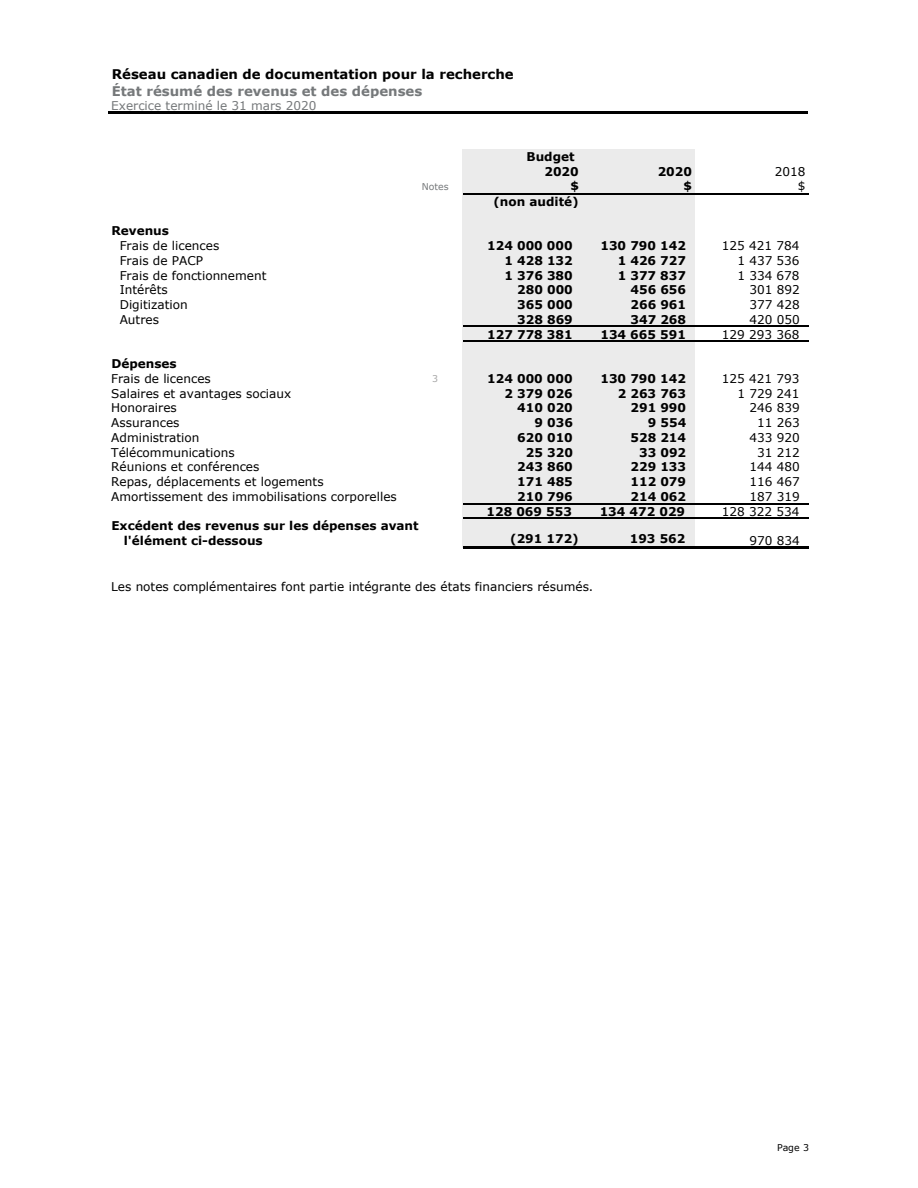
<style>
.page{position:relative;width:918px;height:1188px;background:#fff}
.page>*{position:absolute;margin:0;border:0;box-sizing:border-box;transform-origin:0 0}
.t1{font:700 13.35px "Verdana";color:#000}
.t2{font:700 13.35px "Verdana";color:#75787a}
.t3{font:12px "Verdana";color:#000}
.t4{font:700 12px/14.7px "Verdana";color:#000}
.t5{font:12px "Verdana";color:#75787a}
.t6{font:9.3px "Verdana";color:#75787a}
.t7{font:9.3px "Verdana";color:#000}
.t8{font:9.3px "Verdana";color:#a6a6a6}
</style>
<div class="page">
<div style="left:463px;top:149px;width:232px;height:15px;background:#ebebeb"></div>
<div style="left:463px;top:164px;width:232px;height:384px;background:#ebebeb"></div>
<hr style="left:109px;top:111px;width:699px;height:2px;background:#000">
<hr style="left:463px;top:193px;width:345px;height:1px;background:#000">
<hr style="left:463px;top:326px;width:345px;height:1px;background:#000">
<hr style="left:463px;top:341px;width:345px;height:1px;background:#000">
<hr style="left:463px;top:503px;width:345px;height:1px;background:#000">
<hr style="left:463px;top:518px;width:345px;height:1px;background:#000">
<hr style="left:463px;top:546px;width:345px;height:3px;background:#000">
<p class="t1" style="left:112px;top:66px;width:404px">Réseau canadien de documentation pour la recherche</p>
<p class="t2" style="left:112px;top:82px;width:312px">État résumé des revenus et des dépenses</p>
<p class="t5" style="left:111px;top:98px;width:207px">Exercice terminé le 31 mars 2020</p>
<p class="t4" style="left:545px;top:149px;width:36px;text-indent:-18px">Budget<br>2020</p>
<p class="t4" style="left:658px;top:164px;width:36px">2020</p>
<p class="t3" style="left:775px;top:164px;width:32px">2018</p>
<p class="t6" style="left:422px;top:181px;width:28px">Notes</p>
<p class="t4" style="left:570px;top:178px;width:10px">$</p>
<p class="t4" style="left:684px;top:178px;width:10px">$</p>
<p class="t3" style="left:798px;top:178px;width:9px">$</p>
<p class="t4" style="left:493px;top:194px;width:87px">(non audité)</p>
<p class="t4" style="left:111px;top:223px;width:59px">Revenus</p>
<p class="t3" style="left:120px;top:238px;width:101px">Frais de licences</p>
<p class="t4" style="left:600px;top:238px;width:87px">130 790 142</p>
<p class="t4" style="left:487px;top:238px;width:87px">124 000 000</p>
<p class="t3" style="left:722px;top:238px;width:79px">125 421 784</p>
<p class="t3" style="left:120px;top:253px;width:85px">Frais de PACP</p>
<p class="t4" style="left:505px;top:253px;width:70px">1 428 132</p>
<p class="t4" style="left:618px;top:253px;width:70px">1 426 727</p>
<p class="t3" style="left:737px;top:253px;width:64px">1 437 536</p>
<p class="t3" style="left:120px;top:267px;width:148px">Frais de fonctionnement</p>
<p class="t4" style="left:505px;top:267px;width:70px">1 376 380</p>
<p class="t4" style="left:618px;top:267px;width:70px">1 377 837</p>
<p class="t3" style="left:737px;top:267px;width:64px">1 334 678</p>
<p class="t3" style="left:120px;top:282px;width:50px">Intérêts</p>
<p class="t4" style="left:517px;top:282px;width:57px">280 000</p>
<p class="t4" style="left:631px;top:282px;width:57px">456 656</p>
<p class="t3" style="left:749px;top:282px;width:52px">301 892</p>
<p class="t3" style="left:120px;top:297px;width:70px">Digitization</p>
<p class="t4" style="left:517px;top:297px;width:57px">365 000</p>
<p class="t4" style="left:631px;top:297px;width:57px">266 961</p>
<p class="t3" style="left:750px;top:297px;width:52px">377 428</p>
<p class="t3" style="left:120px;top:312px;width:41px">Autres</p>
<p class="t4" style="left:517px;top:312px;width:57px">328 869</p>
<p class="t4" style="left:631px;top:312px;width:57px">347 268</p>
<p class="t3" style="left:750px;top:312px;width:52px">420 050</p>
<p class="t4" style="left:487px;top:326px;width:87px">127 778 381</p>
<p class="t4" style="left:600px;top:326px;width:87px">134 665 591</p>
<p class="t3" style="left:722px;top:327px;width:79px">129 293 368</p>
<p class="t4" style="left:111px;top:356px;width:67px">Dépenses</p>
<p class="t3" style="left:111px;top:371px;width:101px">Frais de licences</p>
<p class="t8" style="left:432px;top:372px;width:7px">3</p>
<p class="t4" style="left:487px;top:371px;width:87px">124 000 000</p>
<p class="t4" style="left:600px;top:371px;width:87px">130 790 142</p>
<p class="t3" style="left:722px;top:371px;width:79px">125 421 793</p>
<p class="t3" style="left:111px;top:386px;width:182px">Salaires et avantages sociaux</p>
<p class="t4" style="left:618px;top:385px;width:70px">2 263 763</p>
<p class="t4" style="left:505px;top:385px;width:70px">2 379 026</p>
<p class="t3" style="left:737px;top:386px;width:64px">1 729 241</p>
<p class="t3" style="left:111px;top:400px;width:67px">Honoraires</p>
<p class="t4" style="left:517px;top:400px;width:57px">410 020</p>
<p class="t4" style="left:631px;top:400px;width:57px">291 990</p>
<p class="t3" style="left:750px;top:400px;width:52px">246 839</p>
<p class="t3" style="left:111px;top:415px;width:70px">Assurances</p>
<p class="t4" style="left:535px;top:415px;width:40px">9 036</p>
<p class="t4" style="left:648px;top:415px;width:40px">9 554</p>
<p class="t3" style="left:757px;top:415px;width:44px">11 263</p>
<p class="t3" style="left:111px;top:430px;width:90px">Administration</p>
<p class="t4" style="left:517px;top:430px;width:57px">620 010</p>
<p class="t4" style="left:631px;top:430px;width:57px">528 214</p>
<p class="t3" style="left:750px;top:430px;width:52px">433 920</p>
<p class="t3" style="left:111px;top:445px;width:125px">Télécommunications</p>
<p class="t4" style="left:526px;top:445px;width:48px">25 320</p>
<p class="t4" style="left:639px;top:445px;width:48px">33 092</p>
<p class="t3" style="left:757px;top:445px;width:44px">31 212</p>
<p class="t3" style="left:111px;top:459px;width:150px">Réunions et conférences</p>
<p class="t4" style="left:517px;top:459px;width:57px">243 860</p>
<p class="t4" style="left:631px;top:459px;width:57px">229 133</p>
<p class="t3" style="left:750px;top:459px;width:52px">144 480</p>
<p class="t3" style="left:111px;top:474px;width:214px">Repas, déplacements et logements</p>
<p class="t4" style="left:517px;top:474px;width:57px">171 485</p>
<p class="t4" style="left:631px;top:474px;width:57px">112 079</p>
<p class="t3" style="left:750px;top:474px;width:52px">116 467</p>
<p class="t3" style="left:111px;top:489px;width:287px">Amortissement des immobilisations corporelles</p>
<p class="t4" style="left:517px;top:489px;width:57px">210 796</p>
<p class="t4" style="left:631px;top:489px;width:57px">214 062</p>
<p class="t3" style="left:750px;top:489px;width:52px">187 319</p>
<p class="t4" style="left:487px;top:504px;width:87px">128 069 553</p>
<p class="t4" style="left:600px;top:504px;width:87px">134 472 029</p>
<p class="t3" style="left:722px;top:504px;width:79px">128 322 534</p>
<p class="t4" style="left:124px;top:518px;width:296px;text-indent:-12px">Excédent des revenus sur les dépenses avant l'élément ci-dessous</p>
<p class="t4" style="left:510px;top:531px;width:70px">(291 172)</p>
<p class="t4" style="left:630px;top:531px;width:57px">193 562</p>
<p class="t3" style="left:750px;top:533px;width:52px">970 834</p>
<p class="t3" style="left:111px;top:579px;width:484px">Les notes complémentaires font partie intégrante des états financiers résumés.</p>
<p class="t7" style="left:777px;top:1142px;width:33px">Page 3</p>
</div>
